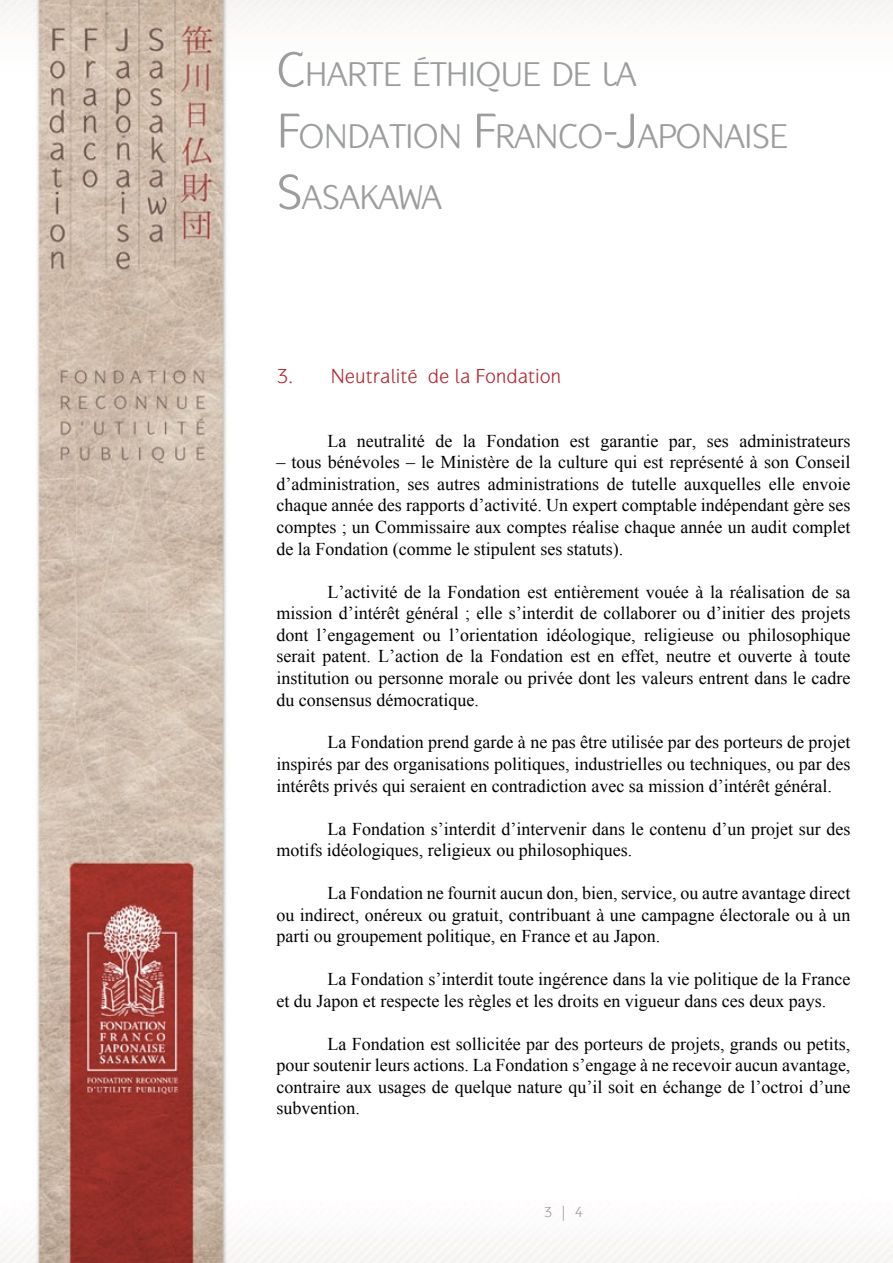
<style>
.page{position:relative;width:893px;height:1263px;background:#fff}
.page>*{position:absolute;margin:0;border:0;box-sizing:border-box;transform-origin:0 0}
.t1{font:35.7px/61.2px "Gauntlet Classic";letter-spacing:-.03em;color:#9c9d9f}
.t2{font:21px "Gauntlet Classic";color:#b32a35}
.t3{font:18px/21.6px "Times New Roman";color:#000;text-align:justify}
.t4{font:15px "Gauntlet Classic";color:#9c9d9f}
.s1{font-size:51px}
</style>
<div class="page">
<img style="left:0;top:0;width:893px;height:1263px">
<svg style="left:545px;top:1206px;width:6px;height:11px"></svg>
<h1 class="t1" style="left:276px;top:44px;width:513px"><span class="s1">C</span>HARTE ÉTHIQUE DE LA<br><span class="s1">F</span>ONDATION <span class="s1">F</span>RANCO<span class="s1">-J</span>APONAISE<br><span class="s1">S</span>ASAKAWA</h1>
<p class="t2" style="left:276px;top:363px;width:286px">3. NEUTRALITÉ DE LA FONDATION</p>
<p class="t3" style="left:327px;top:430px;width:524px">La neutralité de la Fondation est garantie par, ses administrateurs</p>
<p class="t3" style="left:276px;top:451px;width:576px">– tous bénévoles – le Ministère de la culture qui est représenté à son Conseil d’administration, ses autres administrations de tutelle auxquelles elle envoie chaque année des rapports d’activité. Un expert comptable indépendant gère ses comptes ; un Commissaire aux comptes réalise chaque année un audit complet de la Fondation (comme le stipulent ses statuts).</p>
<p class="t3" style="left:276px;top:580px;width:576px;text-indent:51px">L’activité de la Fondation est entièrement vouée à la réalisation de sa mission d’intérêt général ; elle s’interdit de collaborer ou d’initier des projets dont l’engagement ou l’orientation idéologique, religieuse ou philosophique serait patent. L’action de la Fondation est en effet, neutre et ouverte à toute institution ou personne morale ou privée dont les valeurs entrent dans le cadre du consensus démocratique.</p>
<p class="t3" style="left:276px;top:731px;width:576px;text-indent:51px">La Fondation prend garde à ne pas être utilisée par des porteurs de projet inspirés par des organisations politiques, industrielles ou techniques, ou par des intérêts privés qui seraient en contradiction avec sa mission d’intérêt général.</p>
<p class="t3" style="left:276px;top:817px;width:575px;text-indent:51px">La Fondation s’interdit d’intervenir dans le contenu d’un projet sur des motifs idéologiques, religieux ou philosophiques.</p>
<p class="t3" style="left:276px;top:882px;width:576px;text-indent:51px">La Fondation ne fournit aucun don, bien, service, ou autre avantage direct ou indirect, onéreux ou gratuit, contribuant à une campagne électorale ou à un parti ou groupement politique, en France et au Japon.</p>
<p class="t3" style="left:276px;top:968px;width:576px;text-indent:51px">La Fondation s’interdit toute ingérence dans la vie politique de la France et du Japon et respecte les règles et les droits en vigueur dans ces deux pays.</p>
<p class="t3" style="left:276px;top:1032px;width:576px;text-indent:51px">La Fondation est sollicitée par des porteurs de projets, grands ou petits, pour soutenir leurs actions. La Fondation s’engage à ne recevoir aucun avantage, contraire aux usages de quelque nature qu’il soit en échange de l’octroi d’une subvention.</p>
<p class="t4" style="left:560px;top:1203px;width:25px">| 4</p>
</div>
